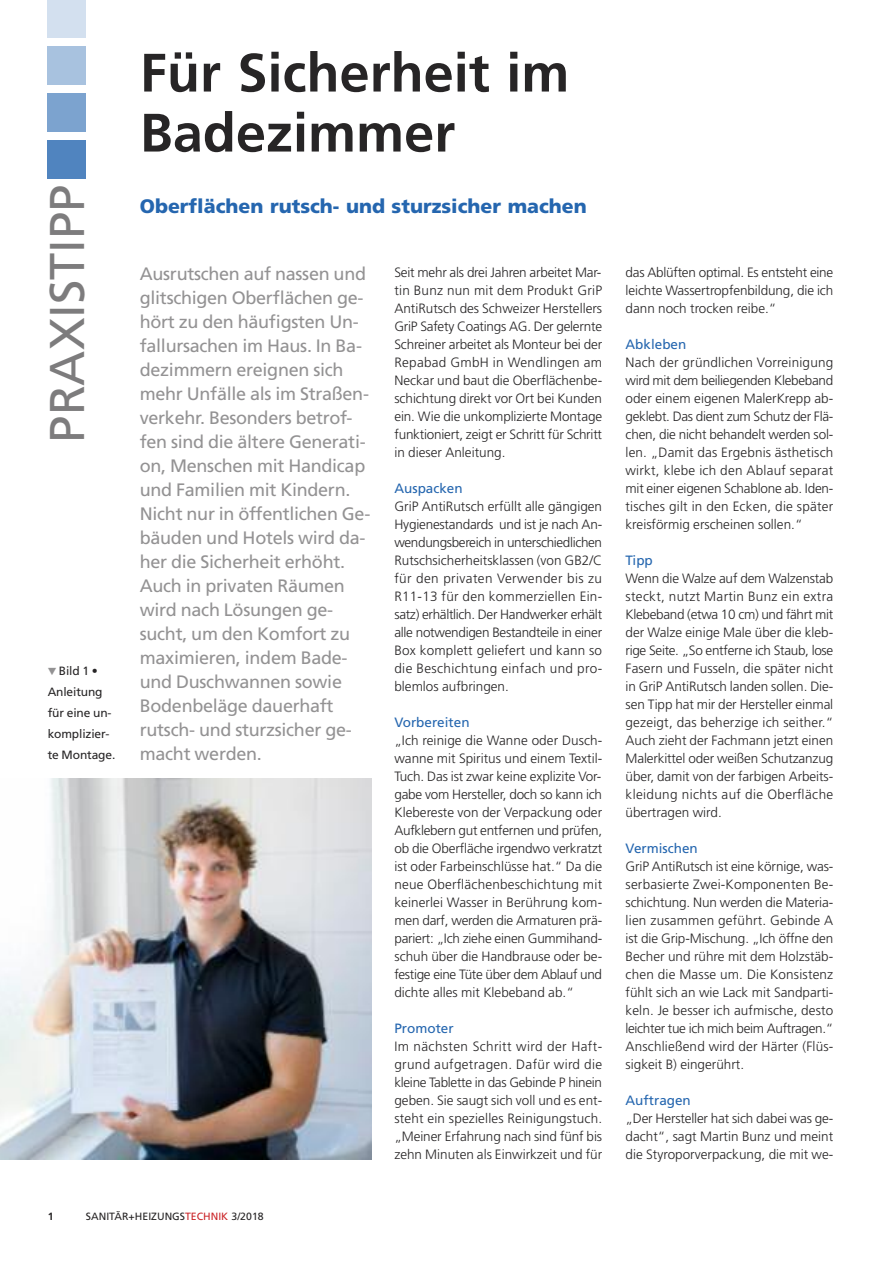
<style>
.page{position:relative;width:881px;height:1263px;background:#fff}
.page>*{position:absolute;margin:0;border:0;box-sizing:border-box;transform-origin:0 0}
.t1{font:700 54px/60px "Frutiger LT Std";color:#272526}
.t2{font:48.75px "Frutiger LT Std";color:#7d7c7d}
.t3{font:900 19.5px "Frutiger LT Std";color:#2566af}
.t4{font:18px/24px "Frutiger LT Std";letter-spacing:-.015em;color:#939293}
.t5{font:300 13.5px/18px "Frutiger LT Std";color:#272526;text-align:justify}
.t6{font:13.5px "Frutiger LT Std";color:#2566af}
.t7{font:12px/21px "Frutiger LT Std";letter-spacing:-.01em;color:#272526}
.t8{font:10.5px "Frutiger LT Std";color:#272526}
.t9{font:700 10.5px "Frutiger LT Std";color:#272526}
.s1{color:#939293}
.s2{color:#cb262a}
</style>
<div class="page">
<div style="left:48px;top:0;width:38px;height:38px;background:#d3e0ef"></div>
<div style="left:48px;top:47px;width:38px;height:38px;background:#a8c2df"></div>
<div style="left:48px;top:94px;width:38px;height:38px;background:#7ca3cf"></div>
<div style="left:48px;top:140px;width:38px;height:39px;background:#5084bf"></div>
<img style="left:0;top:778px;width:371px;height:381px">
<h2 class="t2" style="left:48px;top:443px;width:259px;rotate:-90deg">PRAXISTIPP</h2>
<p class="t7" style="left:48px;top:661px;width:69px"><span class="s1">▼</span> Bild 1 •<br>Anleitung für eine un&shy;komplizier&shy;te Montage.</p>
<h1 class="t1" style="left:140px;top:47px;width:431px">Für Sicherheit im<br>Badezimmer</h1>
<h3 class="t3" style="left:140px;top:198px;width:448px">Oberflächen rutsch- und sturzsicher machen</h3>
<p class="t4" style="left:140px;top:263px;width:232px">Ausrutschen auf nassen und glitschigen Oberflächen ge&shy;hört zu den häufigsten Un&shy;fallursachen im Haus. In Ba&shy;dezimmern ereignen sich mehr Unfälle als im Straßen&shy;verkehr. Besonders betrof&shy;fen sind die ältere Generati&shy;on, Menschen mit Handicap und Familien mit Kindern.<br>Nicht nur in öffentlichen Ge&shy;bäuden und Hotels wird da&shy;her die Sicherheit erhöht.<br>Auch in privaten Räumen wird nach Lösungen ge&shy;sucht, um den Komfort zu maximieren, indem Bade&shy;und Duschwannen sowie<br>Bodenbeläge dauerhaft rutsch- und sturzsicher ge&shy;macht werden.</p>
<p class="t5" style="left:625px;top:264px;width:209px">das Ablüften optimal. Es entsteht eine leichte Wassertropfenbildung, die ich dann noch trocken reibe.“</p>
<p class="t5" style="left:394px;top:264px;width:209px">Seit mehr als drei Jahren arbeitet Mar&shy;tin Bunz nun mit dem Produkt GriP AntiRutsch des Schweizer Herstellers GriP Safety Coatings AG. Der gelernte Schreiner arbeitet als Monteur bei der Repabad GmbH in Wendlingen am Neckar und baut die Oberflächenbe&shy;schichtung direkt vor Ort bei Kunden ein. Wie die unkomplizierte Montage funktioniert, zeigt er Schritt für Schritt in dieser Anleitung.</p>
<p class="t6" style="left:394px;top:483px;width:70px">Auspacken</p>
<p class="t5" style="left:394px;top:498px;width:209px">GriP AntiRutsch erfüllt alle gängigen Hygienestandards und ist je nach An&shy;wendungsbereich in unterschiedlichen Rutschsicherheitsklassen (von GB2/C für den privaten Verwender bis zu R11-13 für den kommerziellen Ein&shy;satz) erhältlich. Der Handwerker erhält alle notwendigen Bestandteile in einer Box komplett geliefert und kann so die Beschichtung einfach und pro&shy;blemlos aufbringen.</p>
<p class="t6" style="left:394px;top:717px;width:77px">Vorbereiten</p>
<p class="t5" style="left:394px;top:732px;width:209px">„Ich reinige die Wanne oder Dusch&shy;wanne mit Spiritus und einem Textil-Tuch. Das ist zwar keine explizite Vor&shy;gabe vom Hersteller, doch so kann ich Klebereste von der Verpackung oder Aufklebern gut entfernen und prüfen, ob die Oberfläche irgendwo verkratzt ist oder Farbeinschlüsse hat.“ Da die neue Oberflächenbeschichtung mit keinerlei Wasser in Berührung kom&shy;men darf, werden die Armaturen prä&shy;pariert: „Ich ziehe einen Gummihand&shy;schuh über die Handbrause oder be&shy;festige eine Tüte über dem Ablauf und dichte alles mit Klebeband ab.“</p>
<p class="t6" style="left:394px;top:1023px;width:61px">Promoter</p>
<p class="t5" style="left:394px;top:1038px;width:209px">Im nächsten Schritt wird der Haft&shy;grund aufgetragen. Dafür wird die kleine Tablette in das Gebinde P hinein geben. Sie saugt sich voll und es ent&shy;steht ein spezielles Reinigungstuch. „Meiner Erfahrung nach sind fünf bis zehn Minuten als Einwirkzeit und für</p>
<p class="t6" style="left:625px;top:339px;width:62px">Abkleben</p>
<p class="t5" style="left:625px;top:354px;width:209px">Nach der gründlichen Vorreinigung wird mit dem beiliegenden Klebeband oder einem eigenen MalerKrepp ab&shy;geklebt. Das dient zum Schutz der Flä&shy;chen, die nicht behandelt werden sol&shy;len. „Damit das Ergebnis ästhetisch wirkt, klebe ich den Ablauf separat mit einer eigenen Schablone ab. Iden&shy;tisches gilt in den Ecken, die später kreisförmig erscheinen sollen.“</p>
<p class="t6" style="left:625px;top:555px;width:29px">Tipp</p>
<p class="t5" style="left:625px;top:570px;width:209px">Wenn die Walze auf dem Walzenstab steckt, nutzt Martin Bunz ein extra Klebeband (etwa 10 cm) und fährt mit der Walze einige Male über die kleb&shy;rige Seite. „So entferne ich Staub, lose Fasern und Fusseln, die später nicht in GriP AntiRutsch landen sollen. Die&shy;sen Tipp hat mir der Hersteller einmal gezeigt, das beherzige ich seither.“ Auch zieht der Fachmann jetzt einen Malerkittel oder weißen Schutzanzug über, damit von der farbigen Arbeits&shy;kleidung nichts auf die Oberfläche übertragen wird.</p>
<p class="t6" style="left:625px;top:843px;width:74px">Vermischen</p>
<p class="t5" style="left:625px;top:858px;width:209px">GriP AntiRutsch ist eine körnige, was&shy;serbasierte Zwei-Komponenten Be&shy;schichtung. Nun werden die Materia&shy;lien zusammen geführt. Gebinde A ist die Grip-Mischung. „Ich öffne den Becher und rühre mit dem Holzstäb&shy;chen die Masse um. Die Konsistenz fühlt sich an wie Lack mit Sandparti&shy;keln. Je besser ich aufmische, desto leichter tue ich mich beim Auftragen.“ Anschließend wird der Härter (Flüs&shy;sigkeit B) eingerührt.</p>
<p class="t6" style="left:625px;top:1095px;width:67px">Auftragen</p>
<p class="t5" style="left:625px;top:1110px;width:209px">„Der Hersteller hat sich dabei was ge&shy;dacht“, sagt Martin Bunz und meint die Styroporverpackung, die mit we-</p>
<p class="t9" style="left:48px;top:1212px;width:7px">1</p>
<p class="t8" style="left:86px;top:1212px;width:179px">SANITÄR+HEIZUNGS<span class="s2">TECHNIK</span> 3/2018</p>
</div>
